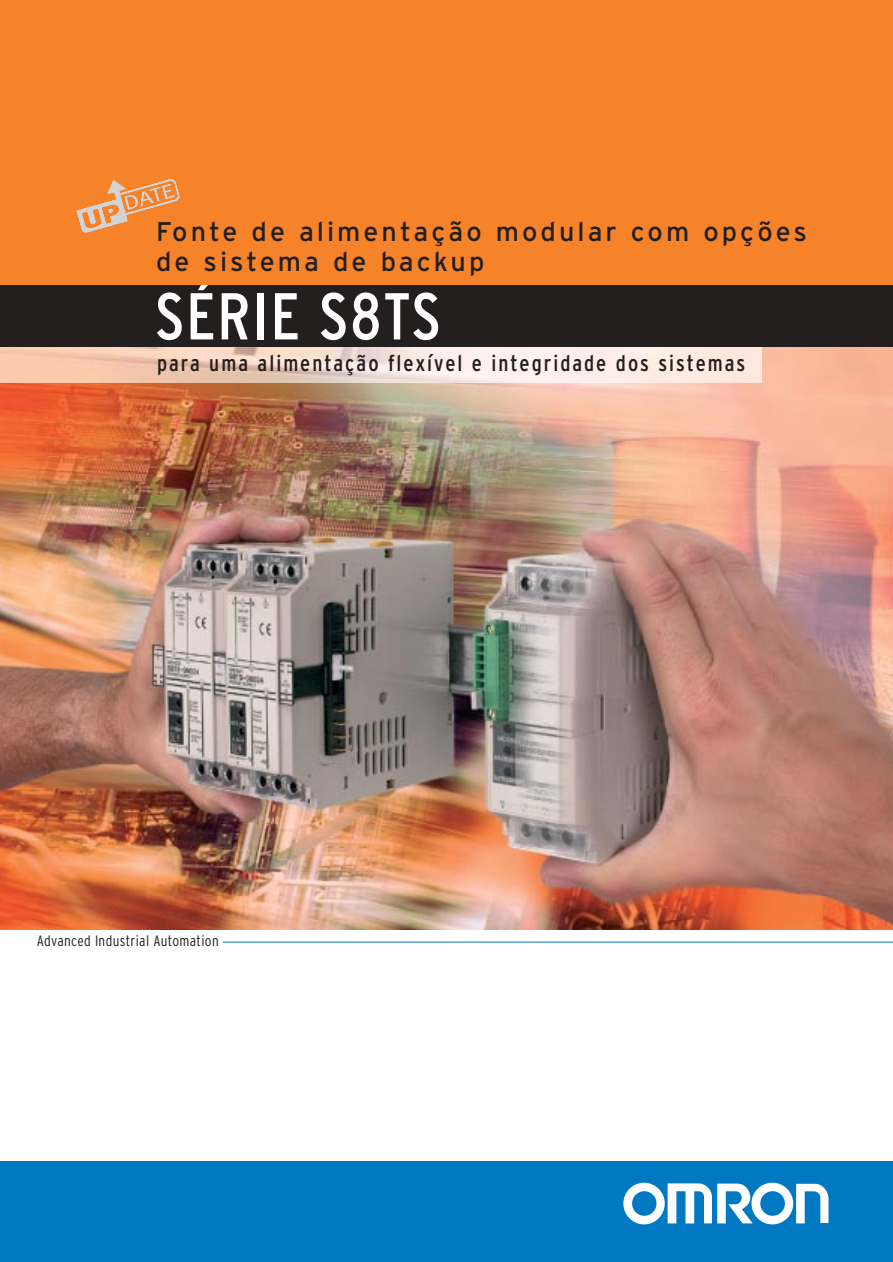
<style>
.page{position:relative;width:893px;height:1262px;background:#fff}
.page>*{position:absolute;margin:0;border:0;box-sizing:border-box;transform-origin:0 0}
.t1{font:condensed 66px "Interstate";letter-spacing:.025em;color:#fff}
.t2{font:27px/30px "Interstate";letter-spacing:.11em;color:#231f1f}
.t3{font:condensed 22.5px "Interstate";letter-spacing:.09em;color:#231f1f}
.t4{font:300 condensed 15px "Interstate";letter-spacing:.025em;color:#231f1f}
</style>
<div class="page">
<div style="left:1px;top:285px;width:891px;height:64px;background:#231f1f"></div>
<img style="left:1px;top:348px;width:891px;height:581px">
<img style="left:1px;top:348px;width:760px;height:35px">
<div style="left:1px;top:0;width:891px;height:285px;background:#f68229"></div>
<hr style="left:1px;top:941px;width:891px;height:1px;background:#0079c2">
<div style="left:0;top:1161px;width:892px;height:100px;background:#0079c2"></div>
<svg style="left:623px;top:1182px;width:205px;height:42px"></svg>
<div style="left:1px;top:932px;width:221px;height:19px;background:#fff"></div>
<svg style="left:76px;top:179px;width:104px;height:54px"></svg>
<p class="t2" style="left:156px;top:219px;width:652px">Fonte de alimentação modular com opções de sistema de backup</p>
<h1 class="t1" style="left:155px;top:291px;width:287px">SÉRIE S8TS</h1>
<p class="t3" style="left:157px;top:355px;width:589px">para uma alimentação flexível e integridade dos sistemas</p>
<p class="t4" style="left:37px;top:935px;width:183px">Advanced Industrial Automation</p>
</div>
